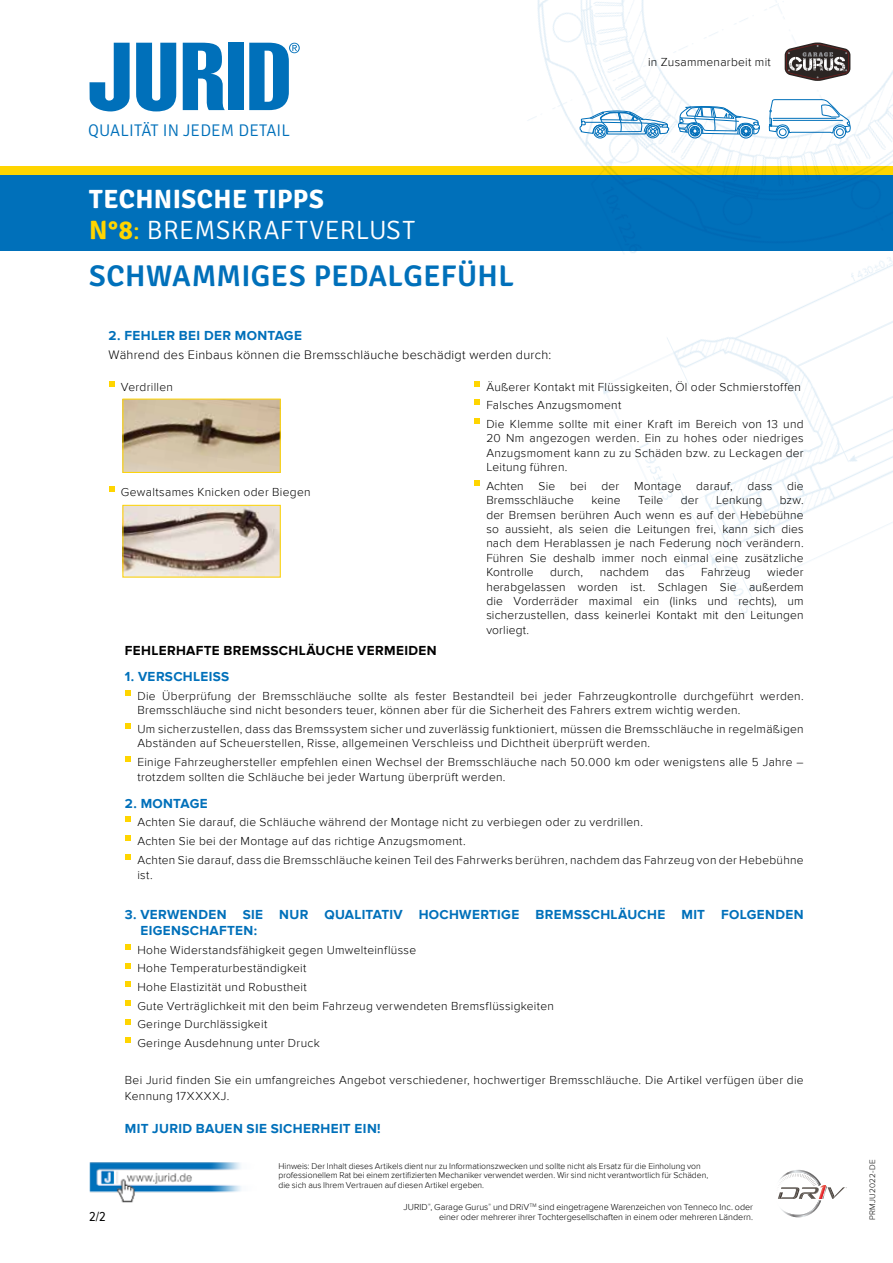
<style>
.page{position:relative;width:893px;height:1263px;background:#fff}
.page>*{position:absolute;margin:0;border:0;box-sizing:border-box;transform-origin:0 0}
.t1{font:600 30px "Signika";letter-spacing:.01em;color:#0070ba}
.t2{font:300 26.55px/31.8px "Signika";letter-spacing:.015em;color:#fff}
.t3{font:300 16.95px "Signika";letter-spacing:.01em;color:#0070ba}
.t4{font:700 13.5px/16.2px "Proxima Nova";letter-spacing:.025em;color:#0070ba}
.t5{font:700 13.5px "Proxima Nova";letter-spacing:.025em;color:#000}
.t6{font:13.5px "Proxima Nova Cond";color:#000}
.t7{font:300 12.75px "Proxima Nova";letter-spacing:.02em;color:#000}
.t8{font:300 12px/14.4px "Proxima Nova";letter-spacing:.025em;color:#000}
.t9{font:300 9px/10.8px "Proxima Nova";color:#000;text-align:right}
.t10{font:300 8.7px/9.8px "Proxima Nova";color:#000}
.t11{font:300 8.25px "Proxima Nova";letter-spacing:.03em;color:#000}
.s1{font-weight:700}
.s2{font-weight:700;color:#ffd500}
.s3{color:#ffd500}
</style>
<div class="page">
<div style="left:0;top:166px;width:893px;height:10px;background:#ffd500"></div>
<svg style="left:90px;top:43px;width:40px;height:69px"></svg>
<svg style="left:136px;top:43px;width:40px;height:68px"></svg>
<svg style="left:183px;top:43px;width:42px;height:67px"></svg>
<div style="left:228px;top:43px;width:16px;height:67px;background:#0070ba"></div>
<svg style="left:249px;top:43px;width:51px;height:67px"></svg>
<div style="left:0;top:176px;width:893px;height:75px;background:#0070ba"></div>
<img style="left:491px;top:0;width:402px;height:614px">
<svg style="left:785px;top:43px;width:65px;height:38px"></svg>
<svg style="left:109px;top:381px;width:5px;height:6px"></svg>
<svg style="left:109px;top:486px;width:5px;height:6px"></svg>
<svg style="left:474px;top:381px;width:6px;height:6px"></svg>
<svg style="left:474px;top:399px;width:6px;height:6px"></svg>
<svg style="left:474px;top:418px;width:6px;height:6px"></svg>
<svg style="left:474px;top:480px;width:6px;height:6px"></svg>
<img style="left:125px;top:401px;width:154px;height:70px">
<div style="left:123px;top:399px;width:158px;height:74px;border:1px solid #ffd500"></div>
<img style="left:125px;top:507px;width:154px;height:68px">
<div style="left:123px;top:505px;width:158px;height:72px;border:1px solid #ffd500"></div>
<svg style="left:125px;top:690px;width:6px;height:6px"></svg>
<svg style="left:125px;top:723px;width:6px;height:6px"></svg>
<svg style="left:125px;top:756px;width:6px;height:6px"></svg>
<svg style="left:125px;top:816px;width:6px;height:6px"></svg>
<svg style="left:125px;top:835px;width:6px;height:6px"></svg>
<svg style="left:125px;top:854px;width:6px;height:6px"></svg>
<svg style="left:125px;top:944px;width:6px;height:6px"></svg>
<svg style="left:125px;top:963px;width:6px;height:5px"></svg>
<svg style="left:125px;top:981px;width:6px;height:6px"></svg>
<svg style="left:125px;top:1000px;width:6px;height:6px"></svg>
<svg style="left:125px;top:1019px;width:6px;height:5px"></svg>
<svg style="left:125px;top:1037px;width:6px;height:6px"></svg>
<svg style="left:778px;top:1170px;width:69px;height:47px"></svg>
<img style="left:89px;top:1162px;width:152px;height:41px">
<h3 class="t3" style="left:88px;top:121px;width:203px">QUALITÄT IN JEDEM DETAIL</h3>
<h2 class="t2" style="left:89px;top:183px;width:328px"><span class="s1">TECHNISCHE TIPPS<br></span><span class="s2">N°8</span><span class="s3">:</span> BREMSKRAFTVERLUST</h2>
<h1 class="t1" style="left:89px;top:258px;width:426px">SCHWAMMIGES PEDALGEFÜHL</h1>
<p class="t8" style="left:648px;top:55px;width:124px">in Zusammenarbeit mit</p>
<p class="t4" style="left:109px;top:327px;width:195px">2. FEHLER BEI DER MONTAGE</p>
<p class="t7" style="left:109px;top:348px;width:444px">Während des Einbaus können die Bremsschläuche beschädigt werden durch:</p>
<p class="t8" style="left:121px;top:379px;width:54px">Verdrillen</p>
<p class="t8" style="left:486px;top:377px;width:319px;line-height:18.6px">Äußerer Kontakt mit Flüssigkeiten, Öl oder Schmierstoffen<br>Falsches Anzugsmoment<br>Die Klemme sollte mit einer Kraft im Bereich von 13 und</p>
<p class="t8" style="left:486px;top:431px;width:319px;text-align:justify">20 Nm angezogen werden. Ein zu hohes oder niedriges Anzugsmoment kann zu zu Schäden bzw. zu Leckagen der Leitung führen.</p>
<p class="t8" style="left:486px;top:479px;width:319px">Achten Sie bei der Montage darauf, dass die<br>Bremsschläuche</p>
<p class="t8" style="left:121px;top:485px;width:191px">Gewaltsames Knicken oder Biegen</p>
<p class="t8" style="left:486px;top:493px;width:319px;text-align:justify;text-indent:293px">bzw. der Bremsen berühren Auch wenn es auf der Hebebühne so aussieht, als seien die Leitungen frei, kann sich dies nach dem Herablassen je nach Federung noch verändern.<br>Führen Sie deshalb immer noch einmal eine zusätzliche Kontrolle</p>
<p class="t8" style="left:591px;top:493px;width:31px">keine</p>
<p class="t8" style="left:638px;top:493px;width:27px">Teile</p>
<p class="t8" style="left:681px;top:493px;width:19px">der</p>
<p class="t8" style="left:716px;top:493px;width:48px">Lenkung</p>
<p class="t8" style="left:486px;top:565px;width:319px;text-align:justify;text-indent:281px">wieder herabgelassen worden ist. Schlagen Sie außerdem die Vorderräder maximal ein (links und rechts), um sicherzustellen, dass keinerlei Kontakt mit den Leitungen vorliegt.</p>
<p class="t8" style="left:550px;top:565px;width:34px">durch,</p>
<p class="t8" style="left:600px;top:565px;width:51px">nachdem</p>
<p class="t8" style="left:666px;top:565px;width:20px">das</p>
<p class="t8" style="left:701px;top:565px;width:51px">Fahrzeug</p>
<p class="t5" style="left:125px;top:642px;width:313px">FEHLERHAFTE BREMSSCHLÄUCHE VERMEIDEN</p>
<p class="t4" style="left:125px;top:669px;width:106px">1. VERSCHLEISS</p>
<p class="t8" style="left:137px;top:689px;width:668px">Die Überprüfung der Bremsschläuche sollte als fester Bestandteil bei jeder Fahrzeugkontrolle durchgeführt werden.<br>Bremsschläuche sind nicht besonders teuer, können aber für die Sicherheit des Fahrers extrem wichtig werden.</p>
<p class="t8" style="left:137px;top:722px;width:668px">Um sicherzustellen, dass das Bremssystem sicher und zuverlässig funktioniert, müssen die Bremsschläuche in regelmäßigen<br>Abständen auf Scheuerstellen, Risse, allgemeinen Verschleiss und Dichtheit überprüft werden.</p>
<p class="t8" style="left:137px;top:754px;width:668px;line-height:15.3px">Einige Fahrzeughersteller empfehlen einen Wechsel der Bremsschläuche nach 50.000 km oder wenigstens alle 5 Jahre – trotzdem sollten die Schläuche bei jeder Wartung überprüft werden.</p>
<p class="t4" style="left:125px;top:795px;width:84px">2. MONTAGE</p>
<p class="t8" style="left:137px;top:813px;width:668px;line-height:18.6px">Achten Sie darauf, die Schläuche während der Montage nicht zu verbiegen oder zu verdrillen.<br>Achten Sie bei der Montage auf das richtige Anzugsmoment.<br>Achten Sie darauf, dass die Bremsschläuche keinen Teil des Fahrwerks berühren, nachdem das Fahrzeug von der Hebebühne</p>
<p class="t8" style="left:137px;top:868px;width:17px">ist.</p>
<p class="t4" style="left:140px;top:907px;width:665px;text-indent:-15px">3. VERWENDEN SIE NUR QUALITATIV HOCHWERTIGE BREMSSCHLÄUCHE MIT FOLGENDEN<br>EIGENSCHAFTEN:</p>
<p class="t8" style="left:137px;top:941px;width:418px;line-height:18.6px">Hohe Widerstandsfähigkeit gegen Umwelteinflüsse<br>Hohe Temperaturbeständigkeit<br>Hohe Elastizität und Robustheit<br>Gute Verträglichkeit mit den beim Fahrzeug verwendeten Bremsflüssigkeiten Geringe Durchlässigkeit<br>Geringe Ausdehnung unter Druck</p>
<p class="t8" style="left:125px;top:1073px;width:680px;line-height:15.3px">Bei Jurid finden Sie ein umfangreiches Angebot verschiedener, hochwertiger Bremsschläuche. Die Artikel verfügen über die<br>Kennung 17XXXXJ.</p>
<p class="t4" style="left:125px;top:1120px;width:257px">MIT JURID BAUEN SIE SICHERHEIT EIN!</p>
<p class="t6" style="left:89px;top:1206px;width:18px">2/2</p>
<p class="t10" style="left:279px;top:1161px;width:431px">Hinweis: Der Inhalt dieses Artikels dient nur zu Informationszwecken und sollte nicht als Ersatz für die Einholung von professionellem Rat bei einem zertifizierten Mechaniker verwendet werden. Wir sind nicht verantwortlich für Schäden, die sich aus Ihrem Vertrauen auf diesen Artikel ergeben.</p>
<p class="t9" style="left:403px;top:1201px;width:351px">JURID<sup>®</sup>, Garage Gurus<sup>®</sup> und DRiV<sup>TM</sup> sind eingetragene Warenzeichen von Tenneco Inc. oder einer oder mehrerer ihrer Tochtergesellschaften in einem oder mehreren Ländern.</p>
<p class="t11" style="left:868px;top:1220px;width:62px;rotate:-90deg">PRMJU2022-DE</p>
</div>
